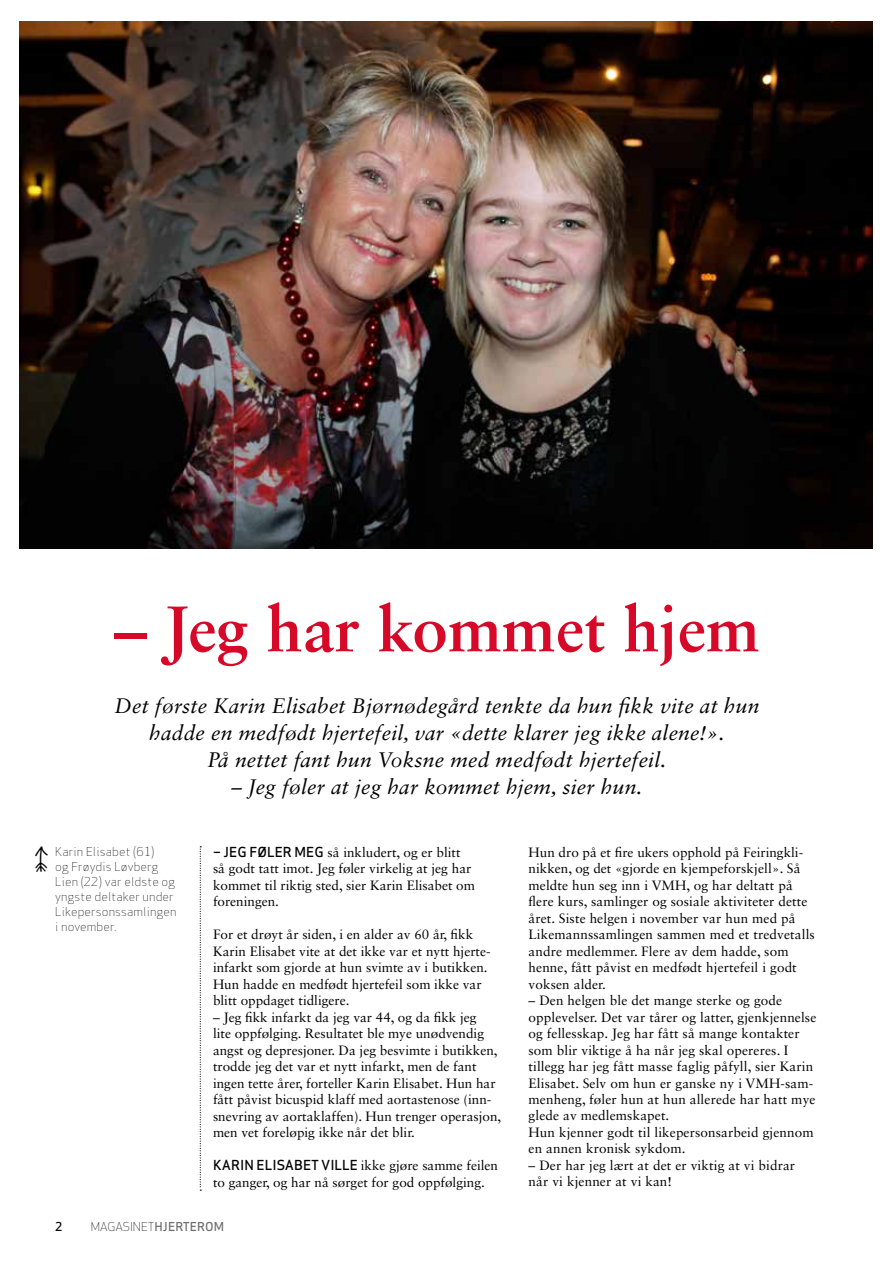
<style>
.page{position:relative;width:893px;height:1263px;background:#fff}
.page>*{position:absolute;margin:0;border:0;box-sizing:border-box;transform-origin:0 0}
.t1{font:700 64.5px "Sabon LT Std";color:#d70929}
.t2{font:28.5px "Nexa Rust Extras Free";color:#000}
.t3{font:italic 21px/27px "Sabon LT Std";letter-spacing:.01em;color:#000;text-align:center}
.t4{font:13.5px/16.5px "Sabon LT Std";color:#000}
.t5{font:12px/15px "Apex Sans Light T";letter-spacing:.01em;color:#000}
.t6{font:12px "Apex Sans Medium T";color:#000}
.s1{font-family:"Apex Sans Medium T"}
.s2{font-family:"Apex Sans Medium T";color:#706f6f}
</style>
<div class="page">
<svg style="left:200px;top:846px;width:1px;height:345px"></svg>
<img style="left:19px;top:21px;width:854px;height:528px">
<h1 class="t1" style="left:114px;top:589px;width:647px">– Jeg har kommet hjem</h1>
<h3 class="t3" style="left:114px;top:693px;width:646px">Det første Karin Elisabet Bjørnødegård tenkte da hun fikk vite at hun hadde en medfødt hjertefeil, var «dette klarer jeg ikke alene!».<br>På nettet fant hun Voksne med medfødt hjertefeil.</h3>
<h3 class="t3" style="left:231px;top:774px;width:413px">– Jeg føler at jeg har kommet hjem, sier hun.</h3>
<p class="t5" style="left:55px;top:844px;width:123px">Karin Elisabet (61)<br>og Frøydis Løvberg<br>Lien (22) var eldste og yngste deltaker under<br>Likepersonssamlingen i november.</p>
<h2 class="t2" style="left:59px;top:845px;width:30px;rotate:90deg">J</h2>
<p class="t4" style="left:213px;top:844px;width:263px"><span class="s1">– JEG FØLER MEG</span> så inkludert, og er blitt så godt tatt imot. Jeg føler virkelig at jeg har kommet til riktig sted, sier Karin Elisabet om foreningen.</p>
<p class="t4" style="left:213px;top:926px;width:279px">For et drøyt år siden, i en alder av 60 år, fikk Karin Elisabet vite at det ikke var et nytt hjerte&shy;infarkt som gjorde at hun svimte av i butikken.<br>Hun hadde en medfødt hjertefeil som ikke var blitt oppdaget tidligere.</p>
<p class="t4" style="left:213px;top:1009px;width:290px">– Jeg fikk infarkt da jeg var 44, og da fikk jeg<br>lite oppfølging. Resultatet ble mye unødvendig angst og depresjoner. Da jeg besvimte i butikken, trodde jeg det var et nytt infarkt, men de fant ingen tette årer, forteller Karin Elisabet. Hun har fått påvist bicuspid klaff med aortastenose (inn&shy;snevring av aortaklaffen). Hun trenger operasjon, men vet foreløpig ikke når det blir.</p>
<p class="t4" style="left:213px;top:1157px;width:287px"><span class="s1">KARIN ELISABET VILLE</span> ikke gjøre samme feilen to ganger, og har nå sørget for god oppfølging.</p>
<p class="t4" style="left:529px;top:843px;width:288px">Hun dro på et fire ukers opphold på Feiringkli&shy;nikken, og det «gjorde en kjempeforskjell». Så meldte hun seg inn i VMH, og har deltatt på flere kurs, samlinger og sosiale aktiviteter dette året. Siste helgen i november var hun med på Likemannssamlingen sammen med et tredvetalls andre medlemmer. Flere av dem hadde, som henne, fått påvist en medfødt hjertefeil i godt voksen alder.</p>
<p class="t4" style="left:529px;top:992px;width:289px">– Den helgen ble det mange sterke og gode opplevelser. Det var tårer og latter, gjenkjennelse og fellesskap. Jeg har fått så mange kontakter som blir viktige å ha når jeg skal opereres. I tillegg har jeg fått masse faglig påfyll, sier Karin Elisabet. Selv om hun er ganske ny i VMH-sam&shy;menheng, føler hun at hun allerede har hatt mye glede av medlemskapet.<br>Hun kjenner godt til likepersonsarbeid gjennom en annen kronisk sykdom.</p>
<p class="t4" style="left:529px;top:1157px;width:268px">– Der har jeg lært at det er viktig at vi bidrar når vi kjenner at vi kan!</p>
<p class="t6" style="left:55px;top:1219px;width:9px">2</p>
<p class="t5" style="left:91px;top:1219px;width:135px">MAGASINET<span class="s2">HJERTEROM</span></p>
</div>
